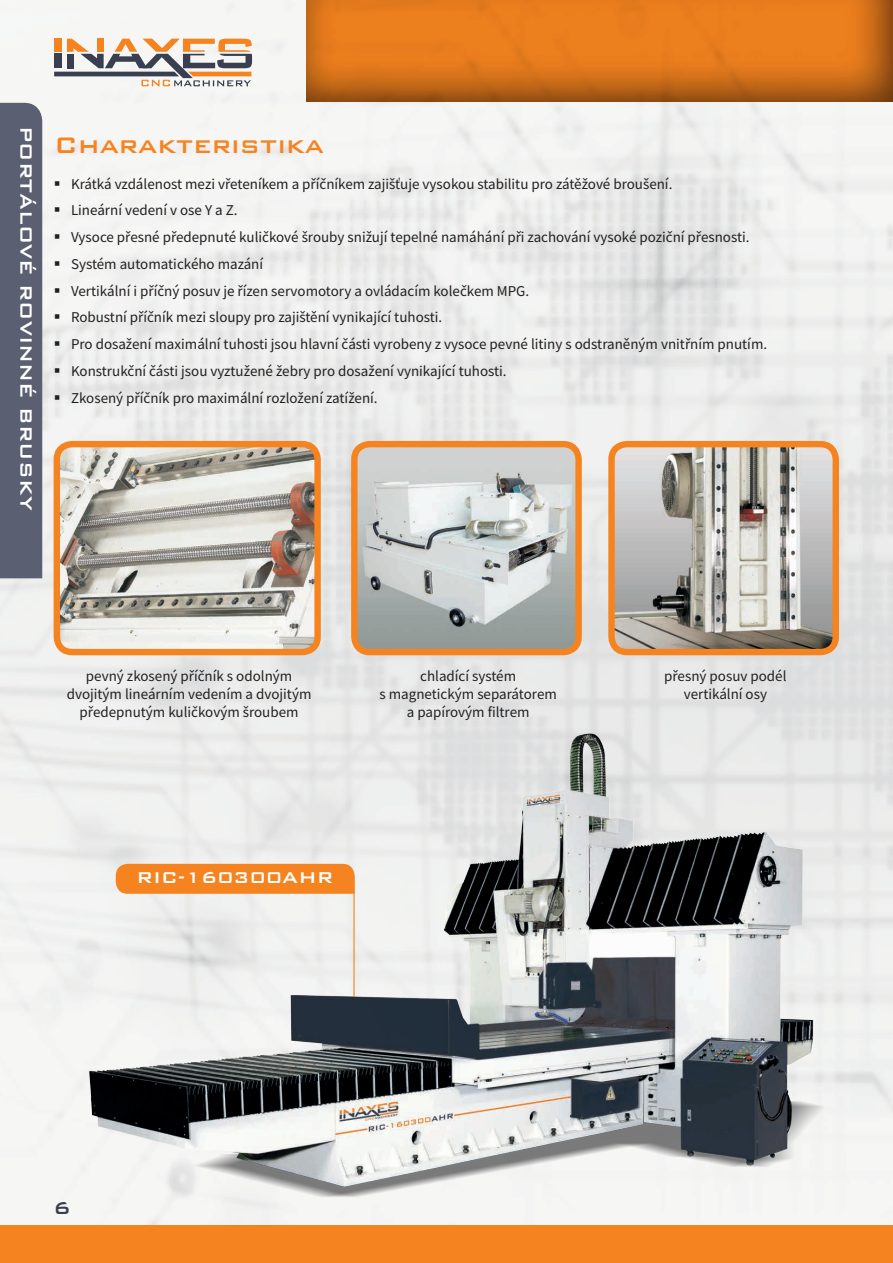
<style>
.page{position:relative;width:893px;height:1263px;background:#fff}
.page>*{position:absolute;margin:0;border:0;box-sizing:border-box;transform-origin:0 0}
.t1{font:30px "Bank Gothic Md EU";color:#f58420}
.t2{font:22.5px "Bank Gothic Md EU";color:#393f50}
.t3{font:21.9px "Bank Gothic Md EU";color:#fff}
.t4{font:21px "Bank Gothic Md EU";color:#fff}
.t5{font:15px/18px "Source Sans Pro";color:#231f20;text-align:center}
</style>
<div class="page">
<img style="left:0;top:0;width:893px;height:1225px">
<div style="left:0;top:1225px;width:893px;height:38px;background:#f58420"></div>
<div style="left:305px;top:0;width:588px;height:104px;background:#231f20;opacity:.7"></div>
<svg style="left:54px;top:39px;width:198px;height:47px"></svg>
<div style="left:0;top:103px;width:42px;height:475px;background:#5a6071"></div>
<img style="left:57px;top:444px;width:261px;height:208px">
<div style="left:54px;top:441px;width:267px;height:214px;border:6px solid #f58420;border-radius:15px"></div>
<img style="left:354px;top:444px;width:225px;height:208px">
<div style="left:351px;top:441px;width:231px;height:214px;border:6px solid #f58420;border-radius:15px"></div>
<img style="left:611px;top:444px;width:225px;height:208px">
<div style="left:608px;top:441px;width:231px;height:214px;border:6px solid #f58420;border-radius:15px"></div>
<img style="left:80px;top:723px;width:747px;height:491px">
<h3 class="t3" style="left:38px;top:126px;width:386px;rotate:90deg">PORTÁLOVÉ ROVINNÉ BRUSKY</h3>
<h1 class="t1" style="left:54px;top:129px;width:271px">Charakteristika</h1>
<p class="t5" style="left:54px;top:175px;width:620px">▪ Krátká vzdálenost mezi vřeteníkem a příčníkem zajišťuje vysokou stabilitu pro zátěžové broušení.</p>
<p class="t5" style="left:54px;top:201px;width:185px">▪ Lineární vedení v ose Y a Z.</p>
<p class="t5" style="left:54px;top:228px;width:697px">▪ Vysoce přesné předepnuté kuličkové šrouby snižují tepelné namáhání při zachování vysoké poziční přesnosti.</p>
<p class="t5" style="left:54px;top:255px;width:211px">▪ Systém automatického mazání</p>
<p class="t5" style="left:54px;top:282px;width:477px">▪ Vertikální i příčný posuv je řízen servomotory a ovládacím kolečkem MPG.</p>
<p class="t5" style="left:54px;top:308px;width:390px">▪ Robustní příčník mezi sloupy pro zajištění vynikající tuhosti.</p>
<p class="t5" style="left:54px;top:335px;width:715px">▪ Pro dosažení maximální tuhosti jsou hlavní části vyrobeny z vysoce pevné litiny s odstraněným vnitřním pnutím.</p>
<p class="t5" style="left:54px;top:362px;width:454px">▪ Konstrukční části jsou vyztužené žebry pro dosažení vynikající tuhosti.</p>
<p class="t5" style="left:54px;top:388px;width:325px">▪ Zkosený příčník pro maximální rozložení zatížení.</p>
<p class="t5" style="left:67px;top:667px;width:246px">pevný zkosený příčník s odolným dvojitým lineárním vedením a dvojitým předepnutým kuličkovým šroubem</p>
<p class="t5" style="left:380px;top:667px;width:179px">chladící systém<br>s magnetickým separátorem a papírovým filtrem</p>
<p class="t5" style="left:664px;top:667px;width:124px">přesný posuv podél vertikální osy</p>
<h3 class="t4" style="left:136px;top:866px;width:199px">RIC-160300AHR</h3>
<h2 class="t2" style="left:54px;top:1196px;width:19px">6</h2>
</div>
